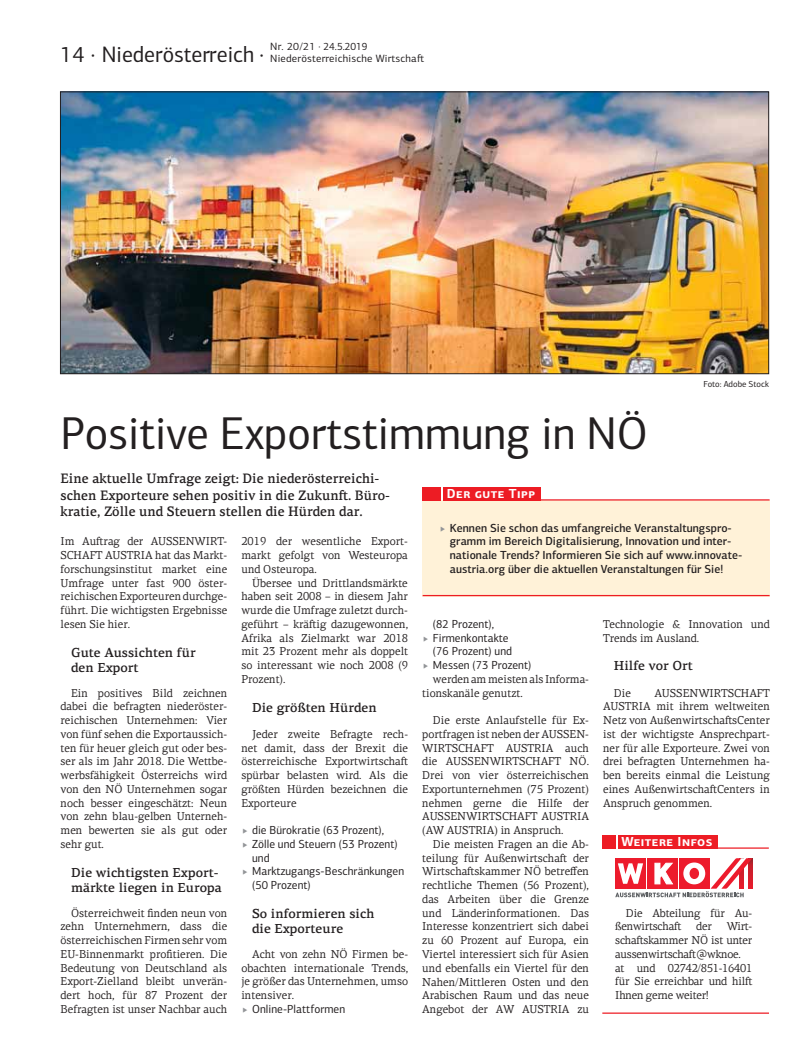
<style>
.page{position:relative;width:798px;height:1063px;background:#fff}
.page>*{position:absolute;margin:0;border:0;box-sizing:border-box;transform-origin:0 0}
.t1{font:46.25px "PF Centro Sans Pro";color:#231f20;scale:.96 1}
.t2{font:22.5px "PF Centro Sans Pro";color:#231f20;scale:.96 1}
.t3{font:500 13.75px/16.2px "PF Centro Serif Pro";color:#231f20;scale:.96 1}
.t4{font:500 13.12px/15px "PF Centro Serif Pro";color:#231f20}
.t5{font:700 13.12px "PF Centro Sans Pro";letter-spacing:.04em;color:#fff}
.t6{font:500 11.75px/13.8px "PF Centro Sans Pro";letter-spacing:.005em;color:#231f20;scale:.96 1}
.t7{font:11.75px/13.8px "PF Centro Sans Pro";letter-spacing:.005em;color:#231f20;scale:.96 1}
.t8{font:11.5px/13.8px "PF Centro Serif Pro";color:#231f20;text-align:justify;scale:.96 1}
.t9{font:11.5px/13.8px "PF Centro Serif Pro";letter-spacing:-.02em;color:#231f20;scale:.96 1}
.t10{font:10.62px/11.9px "PF Centro Sans Pro";letter-spacing:.02em;color:#231f20}
.t11{font:8.75px "PF Centro Sans Pro";color:#231f20}
</style>
<div class="page">
<img style="left:62px;top:94px;width:704px;height:278px">
<div style="left:422px;top:500px;width:347px;height:96px;background:#fff2d8"></div>
<hr style="left:422px;top:595px;width:347px;height:1px;background:#ed1c24">
<hr style="left:443px;top:499px;width:326px;height:2px;background:#ed1c24">
<div style="left:443px;top:487px;width:98px;height:14px;background:#ed1c24"></div>
<div style="left:422px;top:487px;width:18px;height:14px;background:#ed1c24"></div>
<hr style="left:602px;top:1013px;width:166px;height:1px;background:#ed1c24">
<hr style="left:617px;top:847px;width:151px;height:2px;background:#ed1c24">
<div style="left:617px;top:835px;width:100px;height:14px;background:#ed1c24"></div>
<div style="left:602px;top:835px;width:14px;height:14px;background:#ed1c24"></div>
<svg style="left:615px;top:858px;width:137px;height:39px"></svg>
<h2 class="t2" style="left:60px;top:46px;width:213px">14 · Niederösterreich ·</h2>
<p class="t10" style="left:270px;top:42px;width:155px">Nr. 20/21 · 24.5.2019<br>Niederösterreichische Wirtscha-</p>
<p class="t11" style="left:703px;top:381px;width:67px">Foto: Adobe Stock</p>
<h1 class="t1" style="left:61px;top:416px;width:613px">Positive Exportstimmung in NÖ</h1>
<p class="t3" style="left:61px;top:472px;width:344px">Eine aktuelle Umfrage zeigt: Die niederösterreichi&shy;schen Exporteure sehen positiv in die Zukun-. Büro&shy;kratie, Zölle und Steuern stellen die Hürden dar.</p>
<p class="t8" style="left:61px;top:536px;width:175px">Im Au-rag der AUSSENWIRT-SCHAFT AUSTRIA hat das Markt&shy;forschungsinstitut market eine Umfrage unter fast 900 öster&shy;reichischen Exporteuren durchge&shy;führt. Die wichtigsten Ergebnisse lesen Sie hier.</p>
<p class="t4" style="left:71px;top:646px;width:126px">Gute Aussichten für den Export</p>
<p class="t8" style="left:61px;top:687px;width:175px;text-indent:11px">Ein positives Bild zeichnen dabei die befragten niederöster&shy;reichischen Unternehmen: Vier von fünf sehen die Exportaussich&shy;ten für heuer gleich gut oder bes&shy;ser als im Jahr 2018. Die Wettbe&shy;werbsfähigkeit Österreichs wird von den NÖ Unternehmen sogar noch besser eingeschätzt: Neun von zehn blau-gelben Unterneh&shy;men bewerten sie als gut oder sehr gut.</p>
<p class="t4" style="left:71px;top:866px;width:152px">Die wichtigsten Export&shy;märkte liegen in Europa</p>
<p class="t8" style="left:61px;top:907px;width:175px;text-indent:11px">Österreichweit finden neun von zehn Unternehmern, dass die österreichischen Firmen sehr vom EU-Binnenmarkt profitieren. Die Bedeutung von Deutschland als Export-Zielland bleibt unverän&shy;dert hoch, für 87 Prozent der Befragten ist unser Nachbar auch</p>
<p class="t5" style="left:446px;top:489px;width:90px">Der gute Tipp</p>
<p class="t6" style="left:449px;top:522px;width:306px">Kennen Sie schon das umfangreiche Veranstaltungspro&shy;gramm im Bereich Digitalisierung, Innovation und inter&shy;nationale Trends? Informieren Sie sich auf www.innovate&shy;austria.org über die aktuellen Veranstaltungen für Sie!</p>
<p class="t8" style="left:241px;top:536px;width:175px">2019 der wesentliche Export&shy;markt gefolgt von Westeuropa und Osteuropa.</p>
<p class="t8" style="left:241px;top:577px;width:175px;text-indent:11px">Übersee und Drittlandsmärkte haben seit 2008 – in diesem Jahr wurde die Umfrage zuletzt durch&shy;geführt – krä-ig dazugewonnen, Afrika als Zielmarkt war 2018 mit 23 Prozent mehr als doppelt so interessant wie noch 2008 (9<br>Prozent).</p>
<p class="t4" style="left:252px;top:701px;width:126px">Die größten Hürden</p>
<p class="t8" style="left:241px;top:728px;width:175px;text-indent:11px">Jeder zweite Befragte rech&shy;net damit, dass der Brexit die österreichische Exportwirtscha&shy;spürbar belasten wird. Als die größten Hürden bezeichnen die Exporteure</p>
<p class="t7" style="left:252px;top:825px;width:160px">die Bürokratie (63 Prozent),<br>Zölle und Steuern (53 Prozent) und<br>Marktzugangs-Beschränkungen (50 Prozent)</p>
<p class="t4" style="left:252px;top:907px;width:124px">So informieren sich die Exporteure</p>
<p class="t8" style="left:241px;top:948px;width:175px;text-indent:11px">Acht von zehn NÖ Firmen be&shy;obachten internationale Trends, je größer das Unternehmen, umso intensiver.</p>
<p class="t7" style="left:252px;top:1003px;width:98px">Online-Plattformen</p>
<p class="t7" style="left:433px;top:618px;width:104px">(82 Prozent),<br>Firmenkontakte<br>(76 Prozent) und<br>Messen (73 Prozent)</p>
<p class="t8" style="left:422px;top:673px;width:175px;text-indent:11px">werden am meisten als Informa&shy;tionskanäle genutzt.</p>
<p class="t8" style="left:422px;top:715px;width:175px;text-indent:11px">Die erste Anlaufstelle für Ex&shy;portfragen ist neben der AUSSEN-WIRTSCHAFT AUSTRIA auch die AUSSENWIRTSCHAFT NÖ.<br>Drei von vier österreichischen Exportunternehmen (75 Prozent) nehmen gerne die Hilfe der AUSSENWIRTSCHAFT AUSTRIA (AW AUSTRIA) in Anspruch.</p>
<p class="t8" style="left:422px;top:838px;width:175px;text-indent:11px">Die meisten Fragen an die Ab&shy;teilung für Außenwirtscha- der Wirtscha-skammer NÖ betreffen rechtliche Themen (56 Prozent), das Arbeiten über die Grenze und Länderinformationen. Das Interesse konzentriert sich dabei zu 60 Prozent auf Europa, ein Viertel interessiert sich für Asien und ebenfalls ein Viertel für den Nahen/Mittleren Osten und den Arabischen Raum und das neue Angebot der AW AUSTRIA zu</p>
<p class="t8" style="left:603px;top:618px;width:175px">Technologie &amp; Innovation und<br>Trends im Ausland.</p>
<p class="t4" style="left:613px;top:660px;width:81px">Hilfe vor Ort</p>
<p class="t8" style="left:613px;top:687px;width:19px">Die</p>
<p class="t8" style="left:603px;top:687px;width:175px;text-indent:51px">AUSSENWIRTSCHAFT AUSTRIA mit ihrem weltweiten Netz von Außenwirtscha-sCenter ist der wichtigste Ansprechpart&shy;ner für alle Exporteure. Zwei von drei befragten Unternehmen ha&shy;ben bereits einmal die Leistung eines Außenwirtscha-Centers in Anspruch genommen.</p>
<p class="t5" style="left:621px;top:837px;width:92px">Weitere Infos</p>
<p class="t9" style="left:615px;top:907px;width:144px;text-indent:11px">Die Abteilung für Au&shy;ßenwirtscha-</p>
<p class="t8" style="left:696px;top:921px;width:18px">der</p>
<p class="t9" style="left:615px;top:921px;width:144px;text-indent:111px">Wirt&shy;scha-skammer NÖ ist unter aussenwirtscha-@wknoe. at und 02742/851-16401 für Sie erreichbar und hil-<br>Ihnen gerne weiter!</p>
</div>
